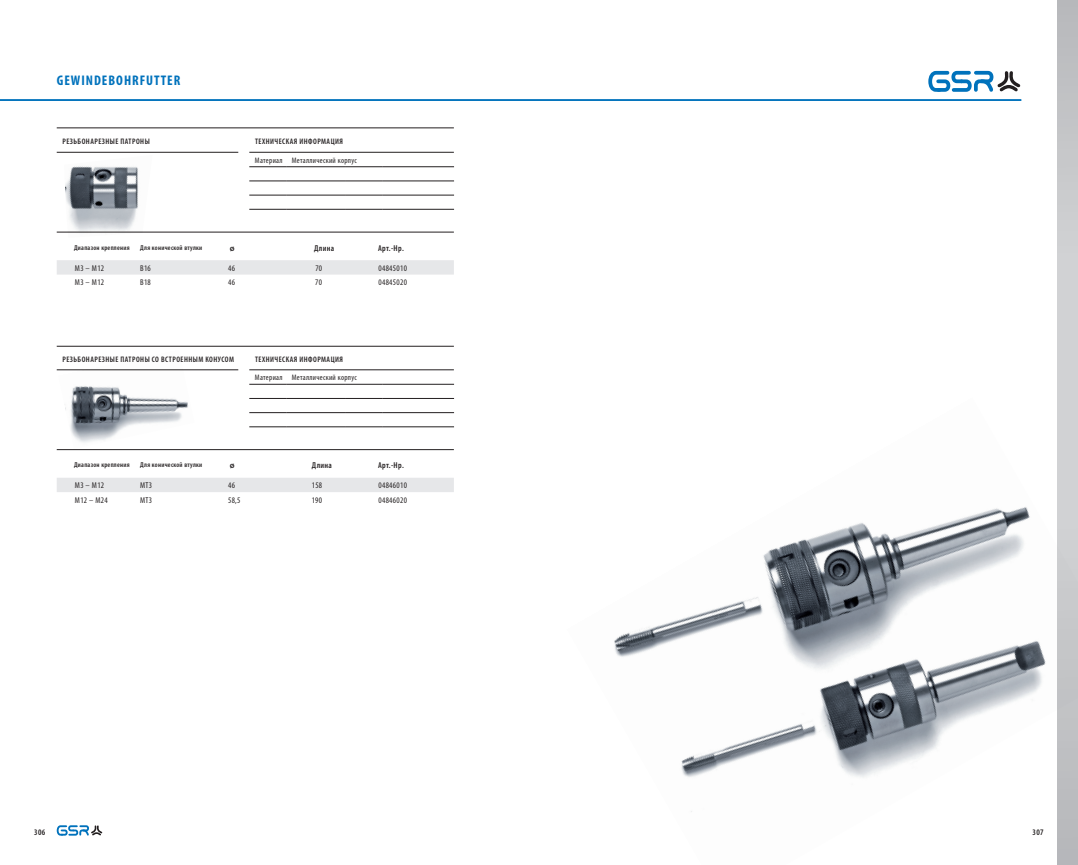
<style>
.page{position:relative;width:1078px;height:865px;background:#fff}
.page>*{position:absolute;margin:0;border:0;box-sizing:border-box;transform-origin:0 0}
.t1{font:700 condensed 14px "Myriad Pro";letter-spacing:.07em;color:#0072bc}
.t2{font:condensed 8.5px "Myriad Pro";letter-spacing:.04em;color:#231f20}
.t3{font:600 condensed 8.5px "Myriad Pro";letter-spacing:.04em;color:#231f20}
.t4{font:600 8.5px "Myriad Pro";color:#231f20}
.t5{font:600 condensed 8px "Myriad Pro";letter-spacing:.06em;color:#231f20}
.t6{font:condensed 8px "Myriad Pro";letter-spacing:.04em;color:#231f20}
.t7{font:600 condensed 7px "Myriad Pro";letter-spacing:.04em;color:#231f20}
</style>
<div class="page">
<svg style="left:57px;top:825px;width:45px;height:10px"></svg>
<hr style="left:0;top:99px;width:1020px;height:2px;background:#0072bc">
<svg style="left:928px;top:71px;width:91px;height:21px"></svg>
<svg style="left:1057px;top:0;width:20px;height:397px;background:#c8c9cb"></svg>
<div style="left:57px;top:260px;width:397px;height:14px;background:#e6e7e9"></div>
<div style="left:57px;top:478px;width:397px;height:14px;background:#e6e7e9"></div>
<hr style="left:249px;top:181px;width:37px;height:1px;background:#231f20">
<hr style="left:286px;top:181px;width:60px;height:1px;background:#231f20">
<hr style="left:346px;top:181px;width:37px;height:1px;background:#231f20">
<hr style="left:383px;top:181px;width:71px;height:1px;background:#231f20">
<hr style="left:249px;top:195px;width:37px;height:1px;background:#231f20">
<hr style="left:286px;top:195px;width:60px;height:1px;background:#231f20">
<hr style="left:346px;top:195px;width:37px;height:1px;background:#231f20">
<hr style="left:383px;top:195px;width:71px;height:1px;background:#231f20">
<hr style="left:249px;top:209px;width:37px;height:1px;background:#231f20">
<hr style="left:286px;top:209px;width:60px;height:1px;background:#231f20">
<hr style="left:346px;top:209px;width:37px;height:1px;background:#231f20">
<hr style="left:383px;top:209px;width:71px;height:1px;background:#231f20">
<hr style="left:249px;top:166px;width:37px;height:1px;background:#231f20">
<hr style="left:286px;top:166px;width:60px;height:1px;background:#231f20">
<hr style="left:346px;top:166px;width:37px;height:1px;background:#231f20">
<hr style="left:383px;top:166px;width:71px;height:1px;background:#231f20">
<hr style="left:249px;top:398px;width:37px;height:1px;background:#231f20">
<hr style="left:286px;top:398px;width:60px;height:1px;background:#231f20">
<hr style="left:346px;top:398px;width:37px;height:1px;background:#231f20">
<hr style="left:383px;top:398px;width:71px;height:1px;background:#231f20">
<hr style="left:249px;top:412px;width:37px;height:1px;background:#231f20">
<hr style="left:286px;top:412px;width:60px;height:1px;background:#231f20">
<hr style="left:346px;top:412px;width:37px;height:1px;background:#231f20">
<hr style="left:383px;top:412px;width:71px;height:1px;background:#231f20">
<hr style="left:249px;top:426px;width:37px;height:1px;background:#231f20">
<hr style="left:286px;top:426px;width:60px;height:1px;background:#231f20">
<hr style="left:346px;top:426px;width:37px;height:1px;background:#231f20">
<hr style="left:383px;top:426px;width:71px;height:1px;background:#231f20">
<hr style="left:249px;top:384px;width:37px;height:1px;background:#231f20">
<hr style="left:286px;top:384px;width:60px;height:1px;background:#231f20">
<hr style="left:346px;top:384px;width:37px;height:1px;background:#231f20">
<hr style="left:383px;top:384px;width:71px;height:1px;background:#231f20">
<hr style="left:57px;top:128px;width:397px;height:1px;background:#231f20">
<hr style="left:57px;top:346px;width:397px;height:1px;background:#231f20">
<hr style="left:57px;top:152px;width:181px;height:1px;background:#231f20">
<hr style="left:57px;top:369px;width:181px;height:1px;background:#231f20">
<hr style="left:57px;top:232px;width:397px;height:1px;background:#231f20">
<hr style="left:57px;top:449px;width:397px;height:1px;background:#231f20">
<hr style="left:249px;top:152px;width:205px;height:1px;background:#231f20">
<hr style="left:249px;top:369px;width:205px;height:1px;background:#231f20">
<img style="left:64px;top:166px;width:88px;height:67px">
<img style="left:58px;top:369px;width:136px;height:74px">
<img style="left:614px;top:397px;width:463px;height:468px">
<h1 class="t1" style="left:57px;top:72px;width:125px">GEWINDEBOHRFUTTER</h1>
<p class="t5" style="left:62px;top:137px;width:89px">Резьбонарезные патроны</p>
<p class="t5" style="left:255px;top:137px;width:89px">Техническая информация</p>
<p class="t6" style="left:255px;top:156px;width:103px">Материал Металлический корпус</p>
<p class="t7" style="left:74px;top:243px;width:57px">Диапазон крепления</p>
<p class="t7" style="left:140px;top:243px;width:63px">Для конической втулки</p>
<p class="t4" style="left:230px;top:243px;width:6px">ø</p>
<p class="t3" style="left:314px;top:243px;width:22px">Длина</p>
<p class="t3" style="left:378px;top:243px;width:27px">Арт.-Нр.</p>
<p class="t2" style="left:75px;top:263px;width:31px">M3 – M12</p>
<p class="t2" style="left:140px;top:263px;width:12px">B16</p>
<p class="t2" style="left:228px;top:263px;width:8px">46</p>
<p class="t2" style="left:315px;top:263px;width:8px">70</p>
<p class="t2" style="left:378px;top:263px;width:30px">04845010</p>
<p class="t2" style="left:75px;top:277px;width:31px">M3 – M12</p>
<p class="t2" style="left:140px;top:277px;width:12px">B18</p>
<p class="t2" style="left:228px;top:277px;width:8px">46</p>
<p class="t2" style="left:315px;top:277px;width:8px">70</p>
<p class="t2" style="left:378px;top:277px;width:30px">04845020</p>
<p class="t5" style="left:62px;top:354px;width:173px">Резьбонарезные патроны со встроенным конусом</p>
<p class="t5" style="left:255px;top:354px;width:89px">Техническая информация</p>
<p class="t6" style="left:255px;top:373px;width:103px">Материал Металлический корпус</p>
<p class="t7" style="left:74px;top:461px;width:57px">Диапазон крепления</p>
<p class="t7" style="left:140px;top:461px;width:63px">Для конической втулки</p>
<p class="t4" style="left:230px;top:461px;width:6px">ø</p>
<p class="t3" style="left:312px;top:461px;width:22px">Длина</p>
<p class="t3" style="left:378px;top:461px;width:27px">Арт.-Нр.</p>
<p class="t2" style="left:75px;top:480px;width:31px">M3 – M12</p>
<p class="t2" style="left:140px;top:480px;width:13px">MT3</p>
<p class="t2" style="left:228px;top:480px;width:8px">46</p>
<p class="t2" style="left:311px;top:480px;width:12px">158</p>
<p class="t2" style="left:378px;top:480px;width:30px">04846010</p>
<p class="t2" style="left:75px;top:495px;width:34px">M12 – M24</p>
<p class="t2" style="left:140px;top:495px;width:13px">MT3</p>
<p class="t2" style="left:228px;top:495px;width:14px">58,5</p>
<p class="t2" style="left:311px;top:495px;width:12px">190</p>
<p class="t2" style="left:378px;top:495px;width:30px">04846020</p>
<p class="t3" style="left:34px;top:827px;width:13px">306</p>
<p class="t3" style="left:1032px;top:827px;width:13px">307</p>
</div>
